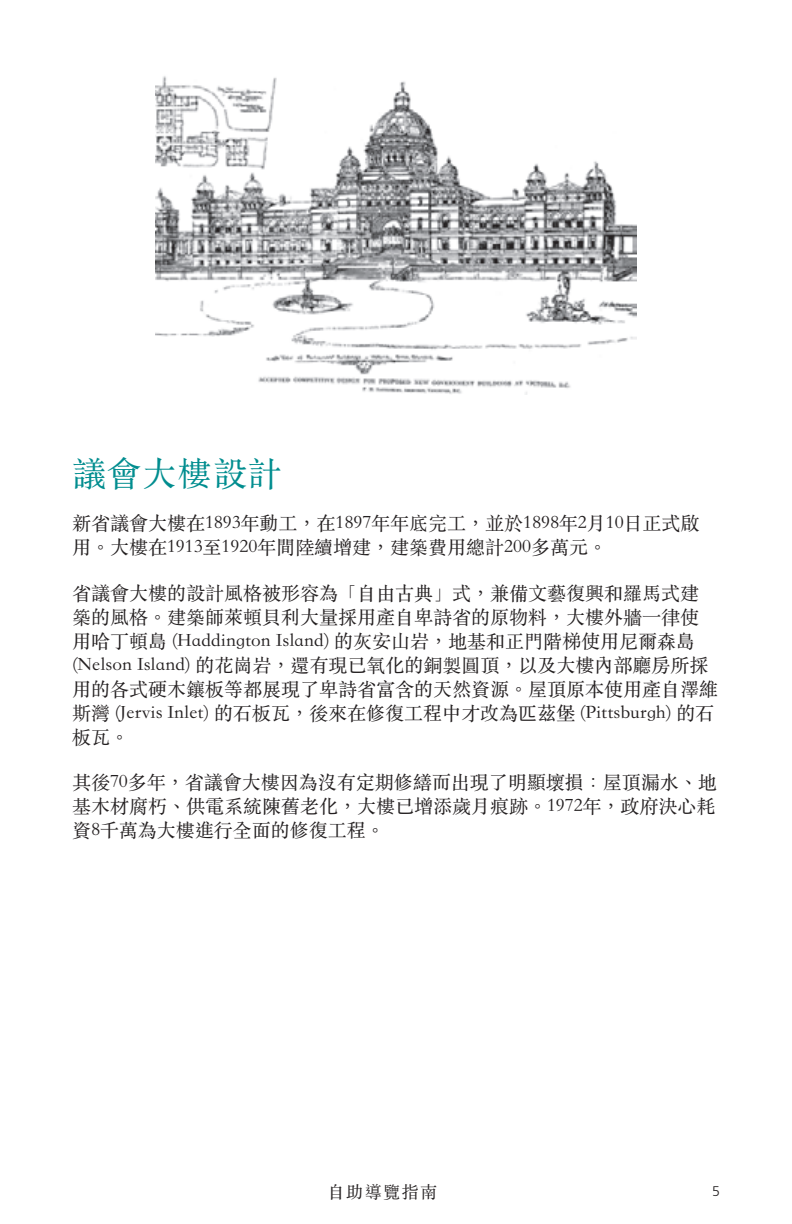
<style>
.page{position:relative;width:792px;height:1224px;background:#fff}
.page>*{position:absolute;margin:0;border:0;box-sizing:border-box;transform-origin:0 0}
.t1{font:34px "ST Songti TC Regular";letter-spacing:.035em;color:#008d8f}
.t2{font:19px/24px "ST Songti TC Regular";color:#231f20}
.t3{font:17px "ST Songti TC Regular";letter-spacing:.09em;color:#231f20}
.t4{font:300 14px "Frutiger LT Std";color:#231f20}
</style>
<div class="page">
<img style="left:156px;top:76px;width:480px;height:318px">
<h1 class="t1" style="left:72px;top:452px;width:211px">議會大樓設計</h1>
<p class="t2" style="left:72px;top:511px;width:629px">新省議會大樓在1893年動工，在1897年年底完工，並於1898年2月10日正式啟用。大樓在1913至1920年間陸續增建，建築費用總計200多萬元。</p>
<p class="t2" style="left:72px;top:580px;width:647px">省議會大樓的設計風格被形容為「自由古典」式，兼備文藝復興和羅馬式建築的風格。建築師萊頓貝利大量採用產自卑詩省的原物料，大樓外牆一律使用哈丁頓島 (Haddington Island) 的灰安山岩，地基和正門階梯使用尼爾森島(Nelson Island) 的花崗岩，還有現已氧化的銅製圓頂，以及大樓內部廳房所採用的各式硬木鑲板等都展現了卑詩省富含的天然資源。屋頂原本使用產自澤維斯灣 (Jervis Inlet) 的石板瓦，後來在修復工程中才改為匹茲堡 (Pittsburgh) 的石板瓦。</p>
<p class="t2" style="left:72px;top:770px;width:646px;text-align:justify">其後70多年，省議會大樓因為沒有定期修繕而出現了明顯壞損：屋頂漏水、地基木材腐朽、供電系統陳舊老化，大樓已增添歲月痕跡。1972年，政府決心耗資8千萬為大樓進行全面的修復工程。</p>
<p class="t3" style="left:328px;top:1181px;width:111px">自助導覽指南</p>
<p class="t4" style="left:712px;top:1183px;width:9px">5</p>
</div>
